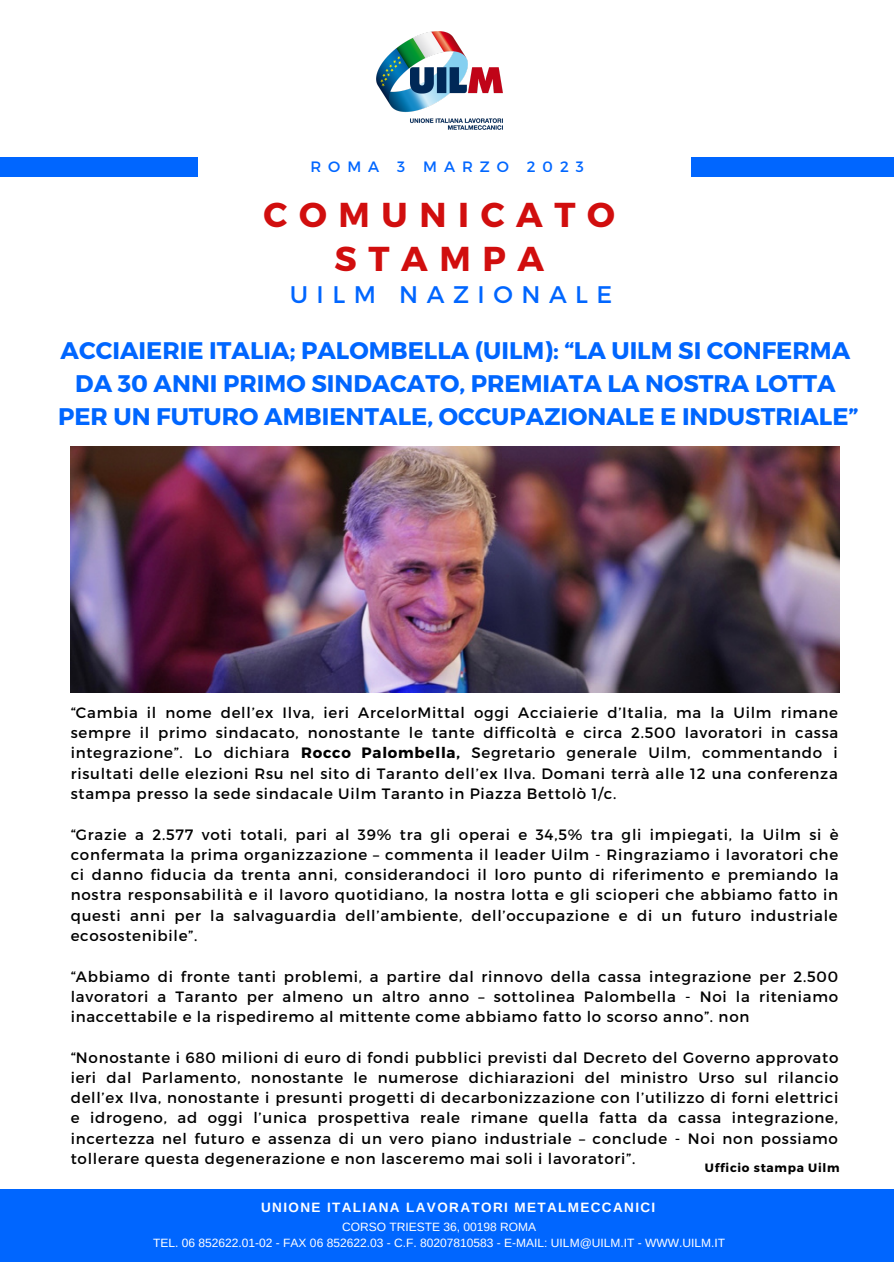
<style>
.page{position:relative;width:894px;height:1264px;background:#fff}
.page>*{position:absolute;margin:0;border:0;box-sizing:border-box;transform-origin:0 0}
.t1{font:700 34.5px/44px "Montserrat";letter-spacing:.335em;color:#d10e0e;text-align:center}
.t2{font:700 24px/32.7px "Montserrat";color:#06f;text-align:center}
.t3{font:24px "Montserrat";letter-spacing:.355em;color:#06f}
.t4{font:15px/20.2px "Montserrat";letter-spacing:.05em;color:#000;text-align:justify}
.t5{font:15px "Montserrat";letter-spacing:.465em;color:#06f}
.t6{font:700 13.5px "Arimo";letter-spacing:.1em;color:#fff}
.t7{font:12px/15.8px "Arimo";color:#fff;text-align:center}
.t8{font:700 12px "Montserrat";letter-spacing:.06em;color:#000}
.s1{font-weight:700}
</style>
<div class="page">
<div style="left:0;top:157px;width:198px;height:20px;background:#06f"></div>
<div style="left:690px;top:157px;width:203px;height:20px;background:#06f"></div>
<img style="left:376px;top:31px;width:126px;height:98px">
<img style="left:71px;top:446px;width:768px;height:247px">
<div style="left:0;top:1189px;width:893px;height:72px;background:#06f"></div>
<p class="t5" style="left:310px;top:157px;width:275px">ROMA 3 MARZO 2023</p>
<h1 class="t1" style="left:263px;top:191px;width:353px">COMUNICATO<br>STAMPA</h1>
<h2 class="t3" style="left:289px;top:279px;width:324px">UILM NAZIONALE</h2>
<h2 class="t2" style="left:58px;top:333px;width:801px">ACCIAIERIE ITALIA; PALOMBELLA (UILM): “LA UILM SI CONFERMA<br>DA 30 ANNI PRIMO SINDACATO, PREMIATA LA NOSTRA LOTTA<br>PER UN FUTURO AMBIENTALE, OCCUPAZIONALE E INDUSTRIALE”</h2>
<p class="t4" style="left:71px;top:701px;width:769px">“Cambia il nome dell’ex Ilva, ieri ArcelorMittal oggi Acciaierie d’Italia, ma la Uilm rimane sempre il primo sindacato, nonostante le tante difficoltà e circa 2.500 lavoratori in cassa integrazione”. Lo dichiara <span class="s1">Rocco Palombella,</span> Segretario generale Uilm, commentando i risultati delle elezioni Rsu nel sito di Taranto dell’ex Ilva. Domani terrà alle 12 una conferenza stampa presso la sede sindacale Uilm Taranto in Piazza Bettolò 1/c.</p>
<p class="t4" style="left:71px;top:823px;width:769px">“Grazie a 2.577 voti totali, pari al 39% tra gli operai e 34,5% tra gli impiegati, la Uilm si è confermata la prima organizzazione – commenta il leader Uilm - Ringraziamo i lavoratori che ci danno fiducia da trenta anni, considerandoci il loro punto di riferimento e premiando la nostra responsabilità e il lavoro quotidiano, la nostra lotta e gli scioperi che abbiamo fatto in questi anni per la salvaguardia dell’ambiente, dell’occupazione e di un futuro industriale ecosostenibile”.</p>
<p class="t4" style="left:71px;top:965px;width:768px">“Abbiamo di fronte tanti problemi, a partire dal rinnovo della cassa integrazione per 2.500 lavoratori a Taranto per almeno un altro anno – sottolinea Palombella - Noi la riteniamo inaccettabile e la rispediremo al mittente come abbiamo fatto lo scorso anno”. non</p>
<p class="t4" style="left:71px;top:1046px;width:769px">“Nonostante i 680 milioni di euro di fondi pubblici previsti dal Decreto del Governo approvato ieri dal Parlamento, nonostante le numerose dichiarazioni del ministro Urso sul rilancio dell’ex Ilva, nonostante i presunti progetti di decarbonizzazione con l’utilizzo di forni elettrici e idrogeno, ad oggi l’unica prospettiva reale rimane quella fatta da cassa integrazione, incertezza nel futuro e assenza di un vero piano industriale – conclude - Noi non possiamo tollerare questa degenerazione e non lasceremo mai soli i lavoratori”.</p>
<p class="t8" style="left:704px;top:1160px;width:136px">Ufficio stampa Uilm</p>
<p class="t6" style="left:261px;top:1199px;width:395px">UNIONE ITALIANA LAVORATORI METALMECCANICI</p>
<p class="t7" style="left:153px;top:1218px;width:573px">CORSO TRIESTE 36, 00198 ROMA<br>TEL. 06 852622.01-02 - FAX 06 852622.03 - C.F. 80207810583 - E-MAIL: UILM@UILM.IT - WWW.UILM.IT</p>
</div>
